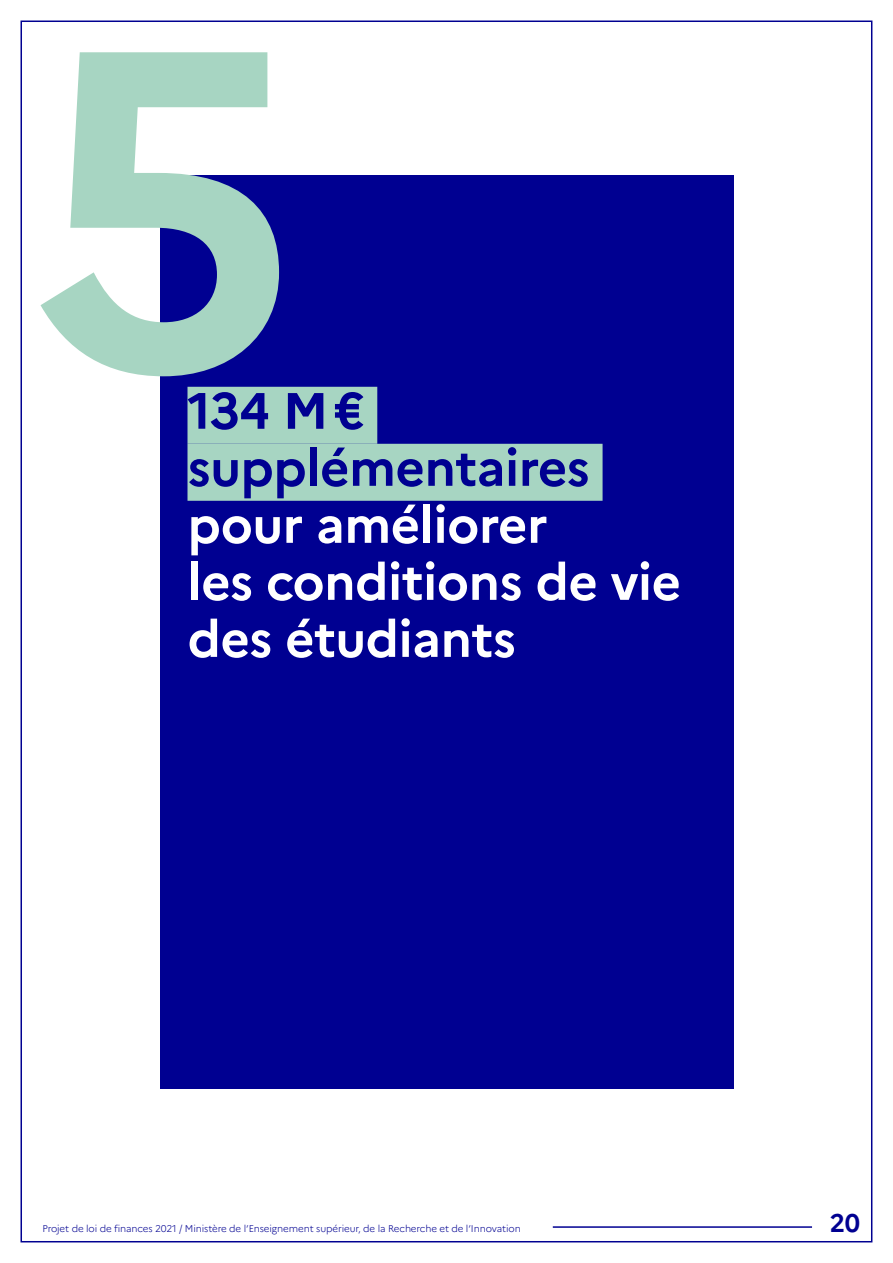
<style>
.page{position:relative;width:893px;height:1263px;background:#fff}
.page>*{position:absolute;margin:0;border:0;box-sizing:border-box;transform-origin:0 0}
.t1{font:700 450px "Marianne";color:#a7d5c2}
.t2{font:700 51px/57px "Marianne";letter-spacing:-.01em;color:#fff}
.t3{font:700 51px/57px "Marianne";letter-spacing:-.01em;color:#000091}
.t4{font:700 25.5px "Marianne";color:#000091}
.t5{font:300 9.75px "Marianne";letter-spacing:-.01em;color:#000091}
</style>
<div class="page">
<hr style="left:553px;top:1226px;width:259px;height:2px;background:#000091">
<div style="left:160px;top:175px;width:573px;height:913px;background:#000091"></div>
<div style="left:187px;top:387px;width:190px;height:57px;background:#a7d5c2"></div>
<div style="left:187px;top:444px;width:416px;height:57px;background:#a7d5c2"></div>
<h1 class="t1" style="left:30px;top:-67px;width:271px">5</h1>
<h2 class="t3" style="left:187px;top:382px;width:404px">134 M€ supplémentaires</h2>
<h2 class="t2" style="left:187px;top:496px;width:495px">pour améliorer<br>les conditions de vie des étudiants</h2>
<p class="t5" style="left:43px;top:1223px;width:480px">Projet de loi de finances 2021 / Ministère de l’Enseignement supérieur, de la Recherche et de l’Innovation</p>
<h3 class="t4" style="left:830px;top:1207px;width:32px">20</h3>
</div>
